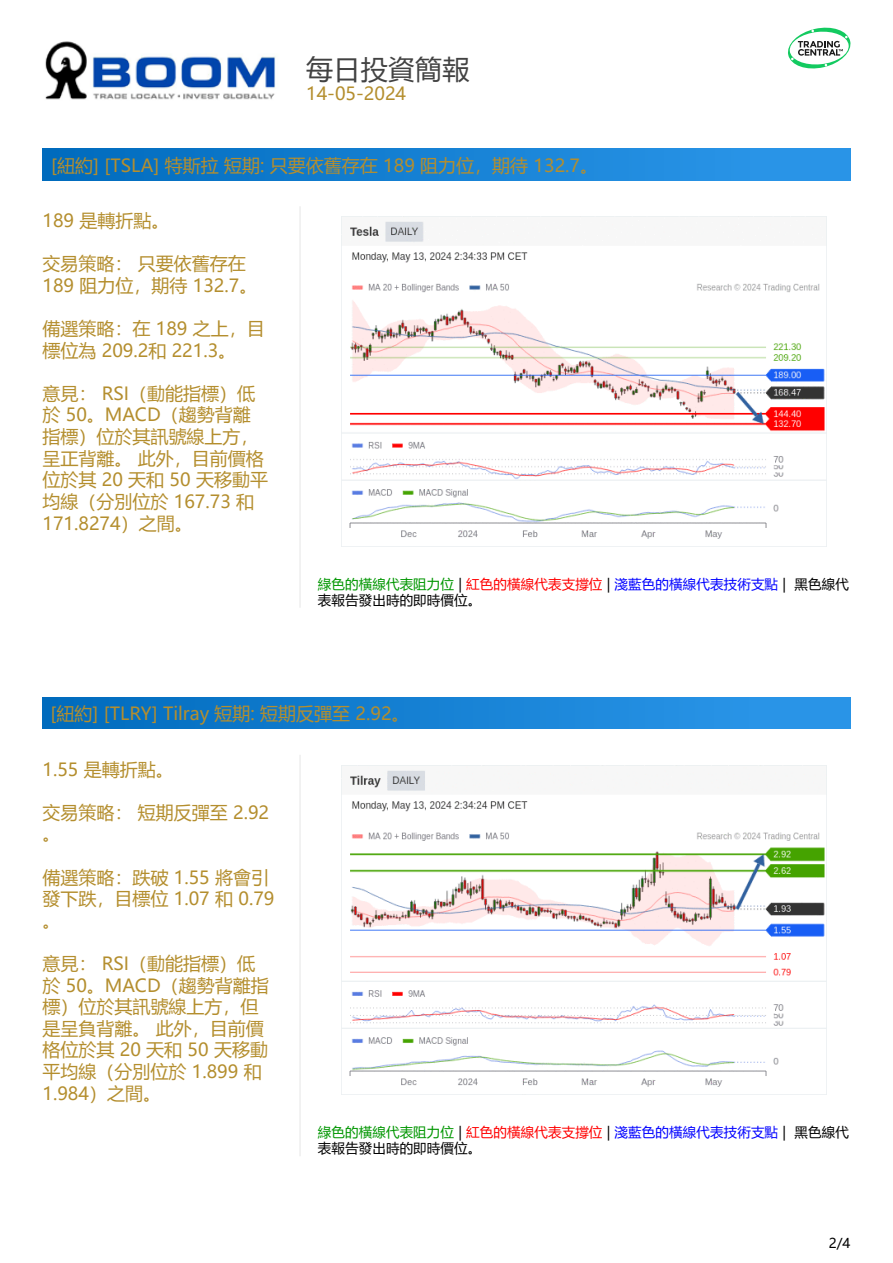
<style>
.page{position:relative;width:893px;height:1263px;background:#fff}
.page>*{position:absolute;margin:0;border:0;box-sizing:border-box;transform-origin:0 0}
.t1{font:27px "Microsoft Ya Hei UI";letter-spacing:.01em;color:#424242}
.t2{font:18px/21.6px "Microsoft Ya Hei UI";color:#b48e2e}
.t3{font:13.5px/16.2px "Microsoft Ya Hei UI";letter-spacing:.01em;color:#000}
.s1{color:#009600}
.s2{color:#f00}
.s3{color:#00f}
</style>
<div class="page">
<svg style="left:788px;top:28px;width:62px;height:40px"></svg>
<hr style="left:300px;top:206px;width:1px;height:402px;background:#e6e6e6">
<hr style="left:300px;top:755px;width:1px;height:401px;background:#e6e6e6">
<img style="left:45px;top:41px;width:231px;height:59px">
<img style="left:341px;top:217px;width:486px;height:329px">
<div style="left:43px;top:149px;width:807px;height:31px;background:linear-gradient(to right,#006bbd,#2d98eb)"></div>
<img style="left:341px;top:765px;width:486px;height:330px">
<div style="left:42px;top:697px;width:808px;height:32px;background:linear-gradient(to right,#006bbd,#2d98eb)"></div>
<h1 class="t1" style="left:306px;top:51px;width:165px">每日投資簡報</h1>
<p class="t2" style="left:306px;top:82px;width:101px">14-05-2024</p>
<p class="t2" style="left:51px;top:154px;width:549px">[紐約] [TSLA] 特斯拉 短期: 只要依舊存在 189 阻力位，期待 132.7。</p>
<p class="t2" style="left:43px;top:209px;width:128px">189 是轉折點。</p>
<p class="t2" style="left:43px;top:252px;width:216px">交易策略： 只要依舊存在<br>189 阻力位，期待 132.7。</p>
<p class="t2" style="left:43px;top:317px;width:224px">備選策略：在 189 之上，目標位為 209.2和 221.3。</p>
<p class="t2" style="left:43px;top:382px;width:227px">意見： RSI（動能指標）低於 50。MACD（趨勢背離指標）位於其訊號線上方，呈正背離。 此外，目前價格位於其 20 天和 50 天移動平均線（分別位於 167.73 和<br>171.8274）之間。</p>
<p class="t3" style="left:318px;top:575px;width:532px"><span class="s1">綠色的橫線代表阻力位</span> | <span class="s2">紅色的橫線代表支撐位</span> | <span class="s3">淺藍色的橫線代表技術支點</span> | 黑色線代表報告發出時的即時價位。</p>
<p class="t2" style="left:51px;top:702px;width:361px">[紐約] [TLRY] Tilray 短期: 短期反彈至 2.92。</p>
<p class="t2" style="left:43px;top:758px;width:133px">1.55 是轉折點。</p>
<p class="t2" style="left:43px;top:801px;width:228px">交易策略： 短期反彈至 2.92。</p>
<p class="t2" style="left:43px;top:866px;width:233px">備選策略：跌破 1.55 將會引發下跌，目標位 1.07 和 0.79。</p>
<p class="t2" style="left:43px;top:952px;width:228px">意見： RSI（動能指標）低於 50。MACD（趨勢背離指標）位於其訊號線上方，但是呈負背離。 此外，目前價格位於其 20 天和 50 天移動平均線（分別位於 1.899 和<br>1.984）之間。</p>
<p class="t3" style="left:318px;top:1124px;width:532px"><span class="s1">綠色的橫線代表阻力位</span> | <span class="s2">紅色的橫線代表支撐位</span> | <span class="s3">淺藍色的橫線代表技術支點</span> | 黑色線代表報告發出時的即時價位。</p>
<p class="t3" style="left:829px;top:1235px;width:23px">2/4</p>
</div>
